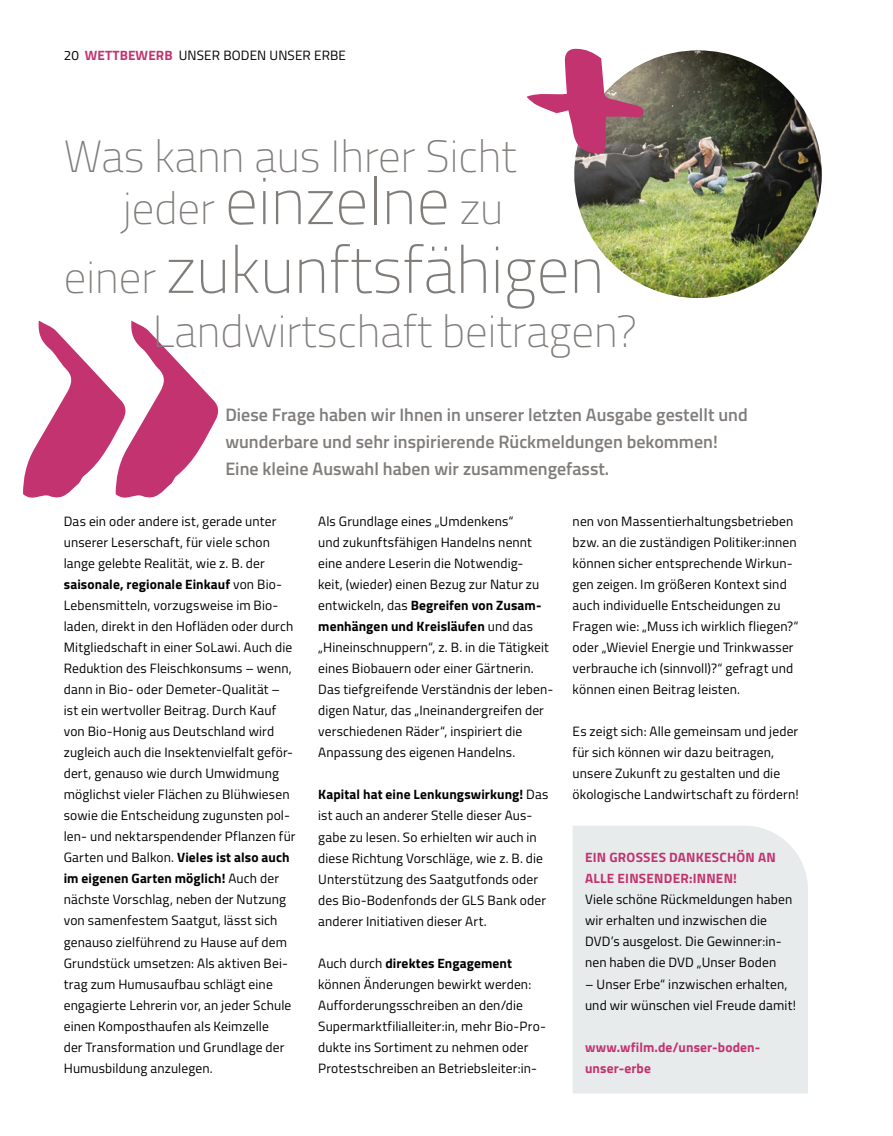
<style>
.page{position:relative;width:893px;height:1136px;background:#fff}
.page>*{position:absolute;margin:0;border:0;box-sizing:border-box;transform-origin:0 0}
.t1{font:288.3px "Helena";color:#c23370}
.t2{font:100 66px/68.7px "Titillium";color:#7f7c7a}
.t3{font:100 45px "Titillium";color:#7f7c7a}
.t4{font:600 18px/27px "Titillium";color:#7f7c7a}
.t5{font:13.5px/21px "Titillium";letter-spacing:.01em;color:#000}
.t6{font:700 13.5px/21px "Titillium";letter-spacing:.015em;color:#c23370}
.s1{font-weight:700;color:#c23370}
.s2{font-size:45px}
.s3{font-weight:700}
</style>
<div class="page">
<div style="left:573px;top:826px;width:235px;height:267px;background:#e7ebec"></div>
<img style="left:574px;top:50px;width:248px;height:248px;border-radius:124px">
<svg style="left:23px;top:320px;width:196px;height:178px"></svg>
<p class="t5" style="left:64px;top:45px;width:284px">20 <span class="s1">WETTBEWERB</span> UNSER BODEN UNSER ERBE</p>
<h1 class="t1" style="left:526px;top:-97px;width:119px">+</h1>
<h3 class="t3" style="left:64px;top:124px;width:454px">Was kann aus Ihrer Sicht</h3>
<h2 class="t2" style="left:64px;top:163px;width:542px;text-indent:59px"><span class="s2">jeder</span> einzelne <span class="s2">zu einer</span> zukunftsfähigen</h2>
<h3 class="t3" style="left:153px;top:299px;width:485px">Landwirtschaft beitragen?</h3>
<h3 class="t4" style="left:225px;top:400px;width:524px">Diese Frage haben wir Ihnen in unserer letzten Ausgabe gestellt und wunderbare und sehr inspirierende Rückmeldungen bekommen!<br>Eine kleine Auswahl haben wir zusammengefasst.</h3>
<p class="t5" style="left:64px;top:510px;width:233px">Das ein oder andere ist, gerade unter unserer Leserschaft, für viele schon lange gelebte Realität, wie z. B. der <span class="s3">saisonale, regionale Einkauf</span> von Bio-Lebensmitteln, vorzugsweise im Bio&shy;laden, direkt in den Hofläden oder durch Mitgliedschaft in einer SoLawi. Auch die Reduktion des Fleischkonsums – wenn, dann in Bio- oder Demeter-Qualität – ist ein wertvoller Beitrag. Durch Kauf von Bio-Honig aus Deutschland wird zugleich auch die Insektenvielfalt geför&shy;dert, genauso wie durch Umwidmung möglichst vieler Flächen zu Blühwiesen sowie die Entscheidung zugunsten pol&shy;len- und nektarspendender Pflanzen für Garten und Balkon. <span class="s3">Vieles ist also auch im eigenen Garten möglich!</span> Auch der nächste Vorschlag, neben der Nutzung von samenfestem Saatgut, lässt sich genauso zielführend zu Hause auf dem Grundstück umsetzen: Als aktiven Bei&shy;trag zum Humusaufbau schlägt eine engagierte Lehrerin vor, an jeder Schule einen Komposthaufen als Keimzelle<br>der Transformation und Grundlage der Humusbildung anzulegen.</p>
<p class="t5" style="left:318px;top:510px;width:237px">Als Grundlage eines „Umdenkens“<br>und zukunftsfähigen Handelns nennt eine andere Leserin die Notwendig-<br>keit, (wieder) einen Bezug zur Natur zu entwickeln, das <span class="s3">Begreifen von Zusam&shy;menhängen und Kreisläufen</span> und das „Hineinschnuppern“, z. B. in die Tätigkeit eines Biobauern oder einer Gärtnerin.<br>Das tiefgreifende Verständnis der leben&shy;digen Natur, das „Ineinandergreifen der verschiedenen Räder“, inspiriert die Anpassung des eigenen Handelns.</p>
<p class="t5" style="left:318px;top:783px;width:232px"><span class="s3">Kapital hat eine Lenkungswirkung!</span> Das ist auch an anderer Stelle dieser Aus&shy;gabe zu lesen. So erhielten wir auch in diese Richtung Vorschläge, wie z. B. die Unterstützung des Saatgutfonds oder des Bio-Bodenfonds der GLS Bank oder anderer Initiativen dieser Art.</p>
<p class="t5" style="left:318px;top:951px;width:229px">Auch durch <span class="s3">direktes Engagement </span>können Änderungen bewirkt werden:<br>Aufforderungsschreiben an den/die Supermarktfilialleiter:in, mehr Bio-Pro&shy;dukte ins Sortiment zu nehmen oder Protestschreiben an Betriebsleiter:in-</p>
<p class="t5" style="left:573px;top:510px;width:227px">nen von Massentierhaltungsbetrieben bzw. an die zuständigen Politiker:innen können sicher entsprechende Wirkun&shy;gen zeigen. Im größeren Kontext sind auch individuelle Entscheidungen zu Fragen wie: „Muss ich wirklich fliegen?“ oder „Wieviel Energie und Trinkwasser verbrauche ich (sinnvoll)?“ gefragt und können einen Beitrag leisten.</p>
<p class="t5" style="left:573px;top:720px;width:228px">Es zeigt sich: Alle gemeinsam und jeder für sich können wir dazu beitragen, unsere Zukunft zu gestalten und die ökologische Landwirtschaft zu fördern!</p>
<p class="t6" style="left:585px;top:846px;width:192px">EIN GROSSES DANKESCHÖN AN<br>ALLE EINSENDER:INNEN!</p>
<p class="t5" style="left:585px;top:888px;width:209px">Viele schöne Rückmeldungen haben wir erhalten und inzwischen die<br>DVD’s ausgelost. Die Gewinner:in&shy;nen haben die DVD „Unser Boden</p>
<p class="t5" style="left:585px;top:972px;width:212px">– Unser Erbe“ inzwischen erhalten, und wir wünschen viel Freude damit!</p>
<p class="t6" style="left:585px;top:1035px;width:177px">www.wfilm.de/unser-boden&shy;unser-erbe</p>
</div>
